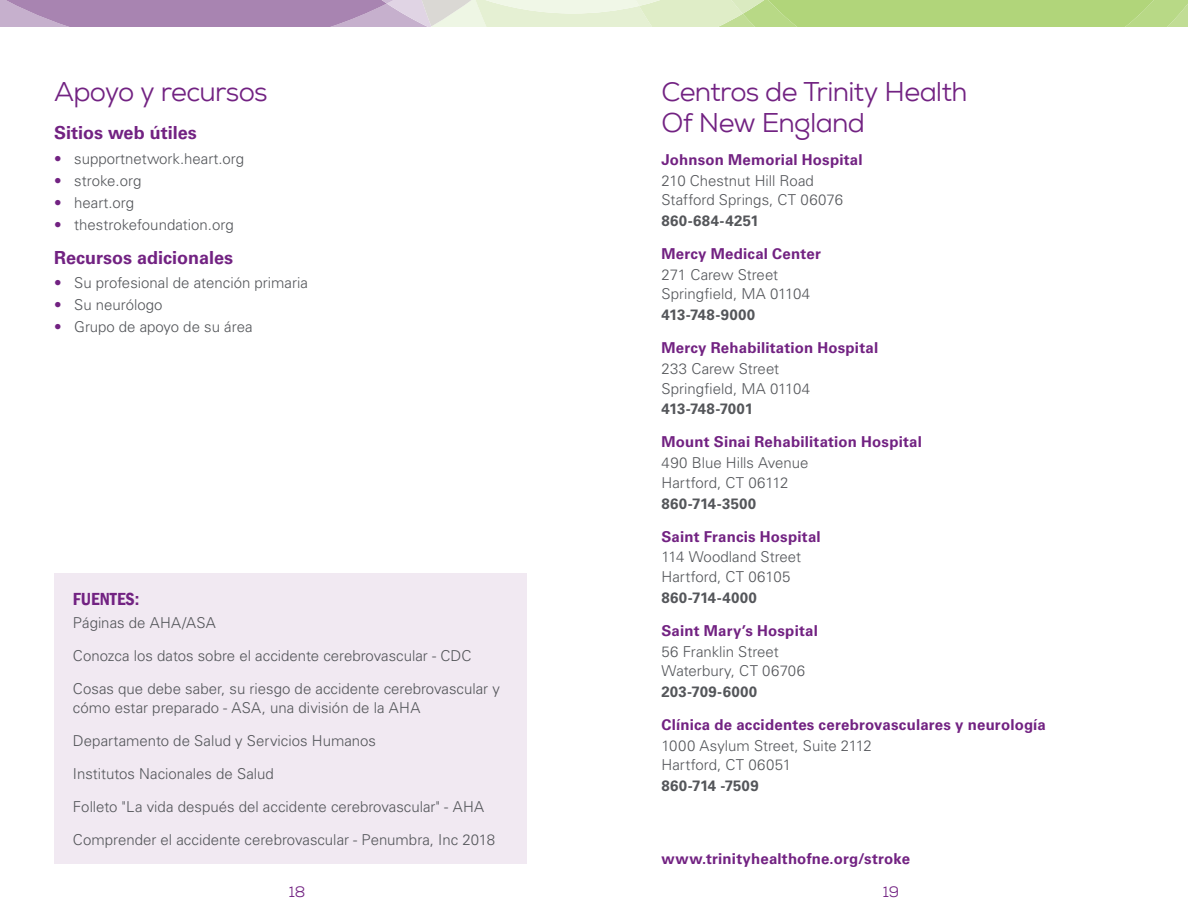
<style>
.page{position:relative;width:1188px;height:918px;background:#fff}
.page>*{position:absolute;margin:0;border:0;box-sizing:border-box;transform-origin:0 0}
.t1{font:27px/31px "Nexa";letter-spacing:-.025em;color:#722282}
.t2{font:700 18px "Univers LT Std";color:#722282}
.t3{font:600 condensed 18px "Franklin Gothic";color:#722282}
.t4{font:300 15px/19.5px "Univers LT Std";color:#54565a}
.t5{font:700 15px "Univers LT Std";letter-spacing:.015em;color:#722282}
.t6{font:700 15px "Univers LT Std";letter-spacing:.02em;color:#54565a}
.t7{font:700 15px "Univers LT Std";letter-spacing:-.015em;color:#54565a}
.t8{font:15px "Nexa";color:#722282}
.s1{color:#722282}
</style>
<div class="page">
<svg style="left:0;top:0;width:1188px;height:27px;background:#bfc3a9"></svg>
<div style="left:54px;top:573px;width:472px;height:291px;background:#f1e9f2"></div>
<h1 class="t1" style="left:54px;top:76px;width:215px">Apoyo y recursos</h1>
<p class="t2" style="left:54px;top:122px;width:144px">Sitios web útiles</p>
<p class="t4" style="left:54px;top:149px;width:192px"><span class="s1">•</span> supportnetwork.heart.org</p>
<p class="t4" style="left:54px;top:171px;width:89px"><span class="s1">•</span> stroke.org</p>
<p class="t4" style="left:54px;top:193px;width:82px"><span class="s1">•</span> heart.org</p>
<p class="t4" style="left:54px;top:215px;width:181px"><span class="s1">•</span> thestrokefoundation.org</p>
<p class="t2" style="left:54px;top:247px;width:181px">Recursos adicionales</p>
<p class="t4" style="left:54px;top:273px;width:255px"><span class="s1">•</span> Su profesional de atención primaria</p>
<p class="t4" style="left:54px;top:295px;width:110px"><span class="s1">•</span> Su neurólogo</p>
<p class="t4" style="left:54px;top:317px;width:200px"><span class="s1">•</span> Grupo de apoyo de su área</p>
<p class="t3" style="left:73px;top:587px;width:68px">FUENTES:</p>
<p class="t4" style="left:73px;top:613px;width:145px">Páginas de AHA/ASA</p>
<p class="t4" style="left:73px;top:646px;width:400px">Conozca los datos sobre el accidente cerebrovascular - CDC</p>
<p class="t4" style="left:73px;top:679px;width:428px">Cosas que debe saber, su riesgo de accidente cerebrovascular y cómo estar preparado - ASA, una división de la AHA</p>
<p class="t4" style="left:73px;top:724px;width:305px;line-height:33px">Departamento de Salud y Servicios Humanos<br>Institutos Nacionales de Salud</p>
<p class="t4" style="left:73px;top:790px;width:424px;line-height:33px">Folleto "La vida después del accidente cerebrovascular" - AHA<br>Comprender el accidente cerebrovascular - Penumbra, Inc 2018</p>
<h1 class="t1" style="left:662px;top:76px;width:307px">Centros de Trinity Health<br>Of New England</h1>
<p class="t5" style="left:662px;top:151px;width:203px">Johnson Memorial Hospital</p>
<p class="t4" style="left:662px;top:171px;width:183px">210 Chestnut Hill Road<br>Stafford Springs, CT 06076</p>
<p class="t6" style="left:662px;top:212px;width:99px">860-684-4251</p>
<p class="t5" style="left:662px;top:245px;width:161px">Mercy Medical Center</p>
<p class="t4" style="left:662px;top:265px;width:150px">271 Carew Street<br>Springfield, MA 01104</p>
<p class="t6" style="left:662px;top:306px;width:95px">413-748-9000</p>
<p class="t5" style="left:662px;top:339px;width:218px">Mercy Rehabilitation Hospital</p>
<p class="t4" style="left:662px;top:359px;width:150px">233 Carew Street<br>Springfield, MA 01104</p>
<p class="t7" style="left:662px;top:400px;width:93px">413-748-7001</p>
<p class="t5" style="left:662px;top:433px;width:262px">Mount Sinai Rehabilitation Hospital</p>
<p class="t4" style="left:662px;top:453px;width:149px">490 Blue Hills Avenue<br>Hartford, CT 06112</p>
<p class="t6" style="left:662px;top:495px;width:96px">860-714-3500</p>
<p class="t5" style="left:662px;top:528px;width:161px">Saint Francis Hospital</p>
<p class="t4" style="left:662px;top:547px;width:141px">114 Woodland Street<br>Hartford, CT 06105</p>
<p class="t6" style="left:662px;top:589px;width:97px">860-714-4000</p>
<p class="t5" style="left:662px;top:622px;width:158px">Saint Mary’s Hospital</p>
<p class="t4" style="left:662px;top:642px;width:145px">56 Franklin Street<br>Waterbury, CT 06706</p>
<p class="t6" style="left:662px;top:683px;width:97px">203-709-6000</p>
<p class="t5" style="left:662px;top:716px;width:386px">Clínica de accidentes cerebrovasculares y neurología</p>
<p class="t4" style="left:662px;top:736px;width:212px">1000 Asylum Street, Suite 2112<br>Hartford, CT 06051</p>
<p class="t6" style="left:662px;top:777px;width:99px">860-714 -7509</p>
<p class="t5" style="left:662px;top:850px;width:250px">www.trinityhealthofne.org/stroke</p>
<p class="t8" style="left:289px;top:882px;width:18px">18</p>
<p class="t8" style="left:883px;top:882px;width:18px">19</p>
</div>
